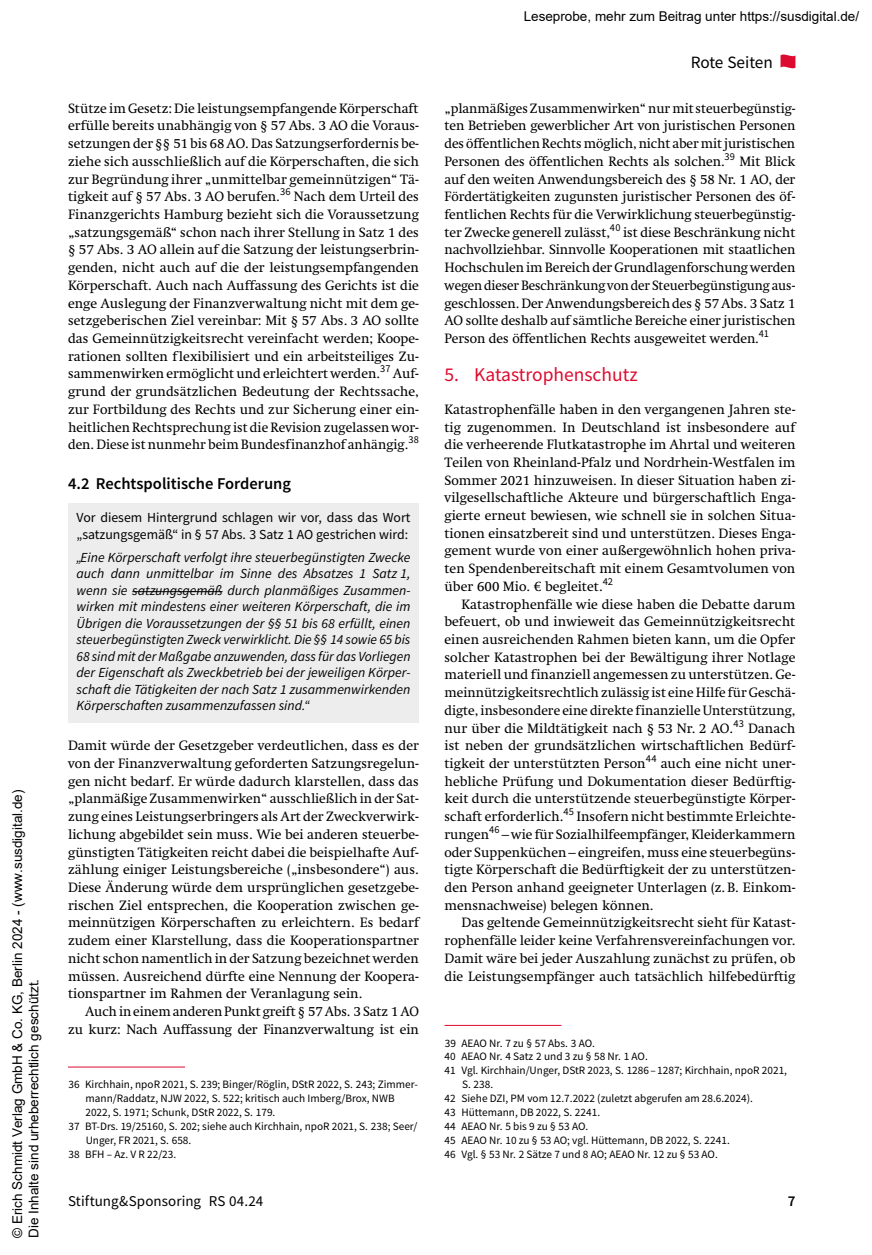
<style>
.page{position:relative;width:872px;height:1255px;background:#fff}
.page>*{position:absolute;margin:0;border:0;box-sizing:border-box;transform-origin:0 0}
.t1{font:19.5px "Source Sans Pro";color:#dd0b2f}
.t2{font:17.25px "Source Sans Pro";letter-spacing:-.005em;color:#000}
.t3{font:600 16.5px "Source Sans Pro";color:#000}
.t4{font:15px "Source Sans Pro";letter-spacing:.005em;color:#000}
.t5{font:600 15px "Source Sans Pro";color:#000}
.t6{font:13.8px/17.7px "Swift LT Pro";color:#000;text-align:justify}
.t7{font:italic 13.8px/16.5px "Source Sans Pro";color:#000;text-align:justify}
.t8{font:13.8px/16.5px "Source Sans Pro";color:#000}
.t9{font:13.5px/16.2px "Arial";color:#000}
.t10{font:11.25px "Source Sans Pro";color:#000}
</style>
<div class="page">
<svg style="left:780px;top:54px;width:15px;height:14px"></svg>
<div style="left:68px;top:503px;width:351px;height:220px;background:#ededed"></div>
<hr style="left:132px;top:591px;width:91px;height:1px;background:#000">
<hr style="left:68px;top:1066px;width:117px;height:1px;background:#dd0b2f">
<hr style="left:444px;top:1025px;width:117px;height:1px;background:#dd0b2f">
<p class="t9" style="left:9px;top:1237px;width:450px;rotate:-90deg">© Erich Schmidt Verlag GmbH &amp; Co. KG, Berlin 2024 - (www.susdigital.de)<br>Die Inhalte sind urheberrechtlich geschützt.</p>
<p class="t9" style="left:523px;top:8px;width:337px">Leseprobe, mehr zum Beitrag unter https://susdigital.de/</p>
<p class="t6" style="left:68px;top:99px;width:352px">Stütze im Gesetz: Die leistungsempfangende Körperschaft erfülle bereits unabhängig von § 57 Abs. 3 AO die Voraus&shy;setzungen der §§ 51 bis 68 AO. Das Satzungserfordernis be&shy;ziehe sich ausschließlich auf die Körperschaften, die sich zur Begründung ihrer „unmittelbar gemeinnützigen“ Tä&shy;tigkeit auf § 57 Abs. 3 AO berufen.<sup>36</sup> Nach dem Urteil des Finanzgerichts Hamburg bezieht sich die Voraussetzung „satzungsgemäß“ schon nach ihrer Stellung in Satz 1 des § 57 Abs. 3 AO allein auf die Satzung der leistungserbrin&shy;genden, nicht auch auf die der leistungsempfangenden Körperschaft. Auch nach Auffassung des Gerichts ist die enge Auslegung der Finanzverwaltung nicht mit dem ge&shy;setzgeberischen Ziel vereinbar: Mit § 57 Abs. 3 AO sollte das Gemeinnützigkeitsrecht vereinfacht werden; Koope&shy;rationen sollten flexibilisiert und ein arbeitsteiliges Zu&shy;sammenwirken ermöglicht und erleichtert werden.<sup>37</sup> Auf&shy;grund der grundsätzlichen Bedeutung der Rechtssache, zur Fortbildung des Rechts und zur Sicherung einer ein&shy;heitlichen Rechtsprechung ist die Revision zugelassen wor&shy;den. Diese ist nunmehr beim Bundesfinanzhof anhängig.<sup>38</sup></p>
<p class="t3" style="left:68px;top:473px;width:224px">4.2 Rechtspolitische Forderung</p>
<p class="t8" style="left:77px;top:509px;width:335px">Vor diesem Hintergrund schlagen wir vor, dass das Wort „satzungsgemäß“ in § 57 Abs. 3 Satz 1 AO gestrichen wird:</p>
<p class="t7" style="left:77px;top:549px;width:335px">„Eine Körperschaft verfolgt ihre steuerbegünstigten Zwecke auch dann unmittelbar im Sinne des Absatzes 1 Satz 1, wenn sie satzungsgemäß durch planmäßiges Zusammen&shy;wirken mit mindestens einer weiteren Körperschaft, die im Übrigen die Voraussetzungen der §§ 51 bis 68 erfüllt, einen steuerbegünstigten Zweck verwirklicht. Die §§ 14 sowie 65 bis 68 sind mit der Maßgabe anzuwenden, dass für das Vorliegen der Eigenschaft als Zweckbetrieb bei der jeweiligen Körper&shy;schaft die Tätigkeiten der nach Satz 1 zusammenwirkenden Körperschaften zusammenzufassen sind.“</p>
<p class="t6" style="left:68px;top:736px;width:352px">Damit würde der Gesetzgeber verdeutlichen, dass es der von der Finanzverwaltung geforderten Satzungsregelun&shy;gen nicht bedarf. Er würde dadurch klarstellen, dass das „planmäßige Zusammenwirken“ ausschließlich in der Sat&shy;zung eines Leistungserbringers als Art der Zweckverwirk&shy;lichung abgebildet sein muss. Wie bei anderen steuerbe&shy;günstigten Tätigkeiten reicht dabei die beispielhafte Auf&shy;zählung einiger Leistungsbereiche („insbesondere“) aus.<br>Diese Änderung würde dem ursprünglichen gesetzgebe&shy;rischen Ziel entsprechen, die Kooperation zwischen ge&shy;meinnützigen Körperschaften zu erleichtern. Es bedarf zudem einer Klarstellung, dass die Kooperationspartner nicht schon namentlich in der Satzung bezeichnet werden müssen. Ausreichend dürfte eine Nennung der Koopera&shy;tionspartner im Rahmen der Veranlagung sein.</p>
<p class="t6" style="left:68px;top:1002px;width:352px;text-align:right">Auch in einem anderen Punkt greift § 57 Abs. 3 Satz 1 AO zu kurz: Nach Auffassung der Finanzverwaltung ist ein</p>
<p class="t10" style="left:68px;top:1077px;width:351px">36 Kirchhain, npoR 2021, S. 239; Binger/Röglin, DStR 2022, S. 243; Zimmer-</p>
<p class="t10" style="left:86px;top:1091px;width:311px">mann/Raddatz, NJW 2022, S. 522; kritisch auch Imberg/Brox, NWB</p>
<p class="t10" style="left:85px;top:1104px;width:191px">2022, S. 1971; Schunk, DStR 2022, S. 179.</p>
<p class="t10" style="left:68px;top:1118px;width:350px">37 BT-Drs. 19/25160, S. 202; siehe auch Kirchhain, npoR 2021, S. 238; Seer/</p>
<p class="t10" style="left:86px;top:1132px;width:107px">Unger, FR 2021, S. 658.</p>
<p class="t10" style="left:68px;top:1146px;width:109px">38 BFH – Az. V R 22/23.</p>
<p class="t2" style="left:690px;top:51px;width:84px">Rote Seiten</p>
<p class="t6" style="left:444px;top:99px;width:352px">„planmäßiges Zusammenwirken“ nur mit steuerbegünstig&shy;ten Betrieben gewerblicher Art von juristischen Personen des öffentlichen Rechts möglich, nicht aber mit juristischen Personen des öffentlichen Rechts als solchen.<sup>39</sup> Mit Blick auf den weiten Anwendungsbereich des § 58 Nr. 1 AO, der Fördertätigkeiten zugunsten juristischer Personen des öf&shy;fentlichen Rechts für die Verwirklichung steuerbegünstig&shy;ter Zwecke generell zulässt,<sup>40</sup> ist diese Beschränkung nicht nachvollziehbar. Sinnvolle Kooperationen mit staatlichen Hochschulen im Bereich der Grundlagenforschung werden wegen dieser Beschränkung von der Steuerbegünstigung aus&shy;geschlossen. Der Anwendungsbereich des § 57 Abs. 3 Satz 1<br>AO sollte deshalb auf sämtliche Bereiche einer juristischen Person des öffentlichen Rechts ausgeweitet werden.<sup>41</sup></p>
<h1 class="t1" style="left:444px;top:362px;width:195px">5. Katastrophenschutz</h1>
<p class="t6" style="left:444px;top:400px;width:352px">Katastrophenfälle haben in den vergangenen Jahren ste&shy;tig zugenommen. In Deutschland ist insbesondere auf die verheerende Flutkatastrophe im Ahrtal und weiteren Teilen von Rheinland-Pfalz und Nordrhein-Westfalen im Sommer 2021 hinzuweisen. In dieser Situation haben zi&shy;vilgesellschaftliche Akteure und bürgerschaftlich Enga&shy;gierte erneut bewiesen, wie schnell sie in solchen Situa&shy;tionen einsatzbereit sind und unterstützen. Dieses Enga&shy;gement wurde von einer außergewöhnlich hohen priva&shy;ten Spendenbereitschaft mit einem Gesamtvolumen von über 600 Mio. € begleitet.<sup>42</sup></p>
<p class="t6" style="left:444px;top:595px;width:352px;text-indent:17px">Katastrophenfälle wie diese haben die Debatte darum befeuert, ob und inwieweit das Gemeinnützigkeitsrecht einen ausreichenden Rahmen bieten kann, um die Opfer solcher Katastrophen bei der Bewältigung ihrer Notlage materiell und finanziell angemessen zu unterstützen. Ge&shy;meinnützigkeitsrechtlich zulässig ist eine Hilfe für Geschä&shy;digte, insbesondere eine direkte finanzielle Unterstützung, nur über die Mildtätigkeit nach § 53 Nr. 2 AO.<sup>43</sup> Danach ist neben der grundsätzlichen wirtschaftlichen Bedürf&shy;tigkeit der unterstützten Person<sup>44</sup> auch eine nicht uner&shy;hebliche Prüfung und Dokumentation dieser Bedürftig&shy;keit durch die unterstützende steuerbegünstigte Körper&shy;schaft erforderlich.<sup>45</sup> Insofern nicht bestimmte Erleichte&shy;rungen<sup>46</sup> – wie für Sozialhilfeempfänger, Kleiderkammern oder Suppenküchen – eingreifen, muss eine steuerbegüns&shy;tigte Körperschaft die Bedürftigkeit der zu unterstützen&shy;den Person anhand geeigneter Unterlagen (z.B. Einkom&shy;mensnachweise) belegen können.</p>
<p class="t6" style="left:444px;top:913px;width:352px;text-indent:17px">Das geltende Gemeinnützigkeitsrecht sieht für Katast&shy;rophenfälle leider keine Verfahrensvereinfachungen vor.<br>Damit wäre bei jeder Auszahlung zunächst zu prüfen, ob die Leistungsempfänger auch tatsächlich hilfebedürftig</p>
<p class="t10" style="left:445px;top:1035px;width:151px">39 AEAO Nr. 7 zu § 57 Abs. 3 AO.</p>
<p class="t10" style="left:444px;top:1049px;width:205px">40 AEAO Nr. 4 Satz 2 und 3 zu § 58 Nr. 1 AO.</p>
<p class="t10" style="left:444px;top:1063px;width:344px">41 Vgl. Kirchhain/Unger, DStR 2023, S. 1286 – 1287; Kirchhain, npoR 2021,</p>
<p class="t10" style="left:462px;top:1077px;width:33px">S. 238.</p>
<p class="t10" style="left:444px;top:1091px;width:310px">42 Siehe DZI, PM vom 12.7.2022 (zuletzt abgerufen am 28.6.2024).</p>
<p class="t10" style="left:444px;top:1104px;width:157px">43 Hüttemann, DB 2022, S. 2241.</p>
<p class="t10" style="left:444px;top:1118px;width:145px">44 AEAO Nr. 5 bis 9 zu § 53 AO.</p>
<p class="t10" style="left:444px;top:1132px;width:287px">45 AEAO Nr. 10 zu § 53 AO; vgl. Hüttemann, DB 2022, S. 2241.</p>
<p class="t10" style="left:444px;top:1146px;width:275px">46 Vgl. § 53 Nr. 2 Sätze 7 und 8 AO; AEAO Nr. 12 zu § 53 AO.</p>
<p class="t4" style="left:68px;top:1191px;width:197px">Stiftung&amp;Sponsoring RS 04.24</p>
<p class="t5" style="left:787px;top:1191px;width:9px">7</p>
</div>
